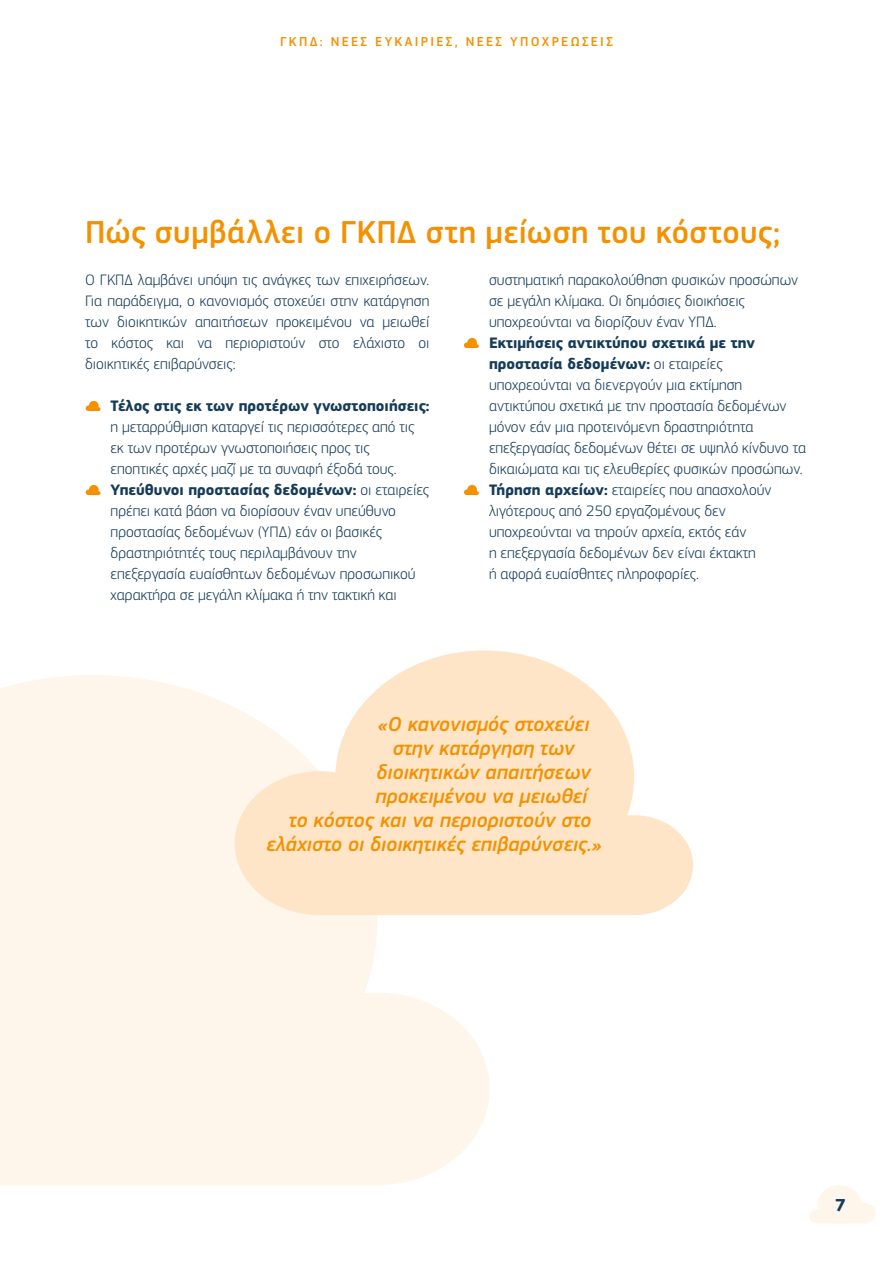
<style>
.page{position:relative;width:893px;height:1263px;background:#fff}
.page>*{position:absolute;margin:0;border:0;box-sizing:border-box;transform-origin:0 0}
.Title_2{font:500 33px "EC Square Sans Pro";letter-spacing:.015em;color:#f39100}
.t1{font:italic 500 21px "EC Square Sans Pro";color:#f39100}
.t2{font:700 18px "EC Square Sans Pro";color:#163c58}
.Body{font:300 15.75px/21px "EC Square Sans Pro";color:#163c58}
.t3{font:500 13.5px "EC Square Sans Pro";letter-spacing:.17em;color:#f39100}
.s1{font-weight:700}
</style>
<div class="page">
<svg style="left:809px;top:1185px;width:67px;height:39px"></svg>
<svg style="left:0;top:675px;width:490px;height:510px;background:#fef6ec"></svg>
<svg style="left:235px;top:650px;width:458px;height:265px;fill:#fee5c7"></svg>
<svg style="left:86px;top:401px;width:15px;height:10px"></svg>
<svg style="left:86px;top:485px;width:15px;height:10px"></svg>
<svg style="left:464px;top:338px;width:15px;height:10px"></svg>
<svg style="left:464px;top:485px;width:15px;height:10px"></svg>
<p class="t3" style="left:280px;top:34px;width:334px">ΓΚΠΔ: ΝΈ ΕΣ ΕΥΚΑΙΡΊ ΕΣ, ΝΈ ΕΣ ΥΠΟΧΡΕΏΣΕΙΣ</p>
<h2 class="Title_2" style="left:85px;top:213px;width:696px">Πώς συμβάλλει ο ΓΚΠΔ στη μείωση του κόστους;</h2>
<p class="Body" style="left:85px;top:269px;width:346px;text-align:justify">Ο ΓΚΠΔ λαμβάνει υπόψη τις ανάγκες των επιχειρήσεων.<br>Για παράδειγμα, ο κανονισμός στοχεύει στην κατάργηση των διοικητικών απαιτήσεων προκειμένου να μειωθεί το κόστος και να περιοριστούν στο ελάχιστο οι διοικητικές επιβαρύνσεις:</p>
<p class="Body" style="left:111px;top:395px;width:320px"><span class="s1">Τέλος στις εκ των προτέρων γνωστοποιήσεις: </span>η μεταρρύθμιση καταργεί τις περισσότερες από τις εκ των προτέρων γνωστοποιήσεις προς τις εποπτικές αρχές μαζί με τα συναφή έξοδά τους.</p>
<p class="Body" style="left:111px;top:479px;width:320px"><span class="s1">Υπεύθυνοι προστασίας δεδομένων:</span> οι εταιρείες πρέπει κατά βάση να διορίσουν έναν υπεύθυνο προστασίας δεδομένων (ΥΠΔ) εάν οι βασικές δραστηριότητές τους περιλαμβάνουν την επεξεργασία ευαίσθητων δεδομένων προσωπικού χαρακτήρα σε μεγάλη κλίμακα ή την τακτική και</p>
<p class="Body" style="left:489px;top:269px;width:311px">συστηματική παρακολούθηση φυσικών προσώπων σε μεγάλη κλίμακα. Οι δημόσιες διοικήσεις υποχρεούνται να διορίζουν έναν ΥΠΔ.</p>
<p class="Body" style="left:489px;top:332px;width:319px"><span class="s1">Εκτιμήσεις αντικτύπου σχετικά με την προστασία δεδομένων:</span> οι εταιρείες υποχρεούνται να διενεργούν μια εκτίμηση αντικτύπου σχετικά με την προστασία δεδομένων μόνον εάν μια προτεινόμενη δραστηριότητα επεξεργασίας δεδομένων θέτει σε υψηλό κίνδυνο τα δικαιώματα και τις ελευθερίες φυσικών προσώπων.</p>
<p class="Body" style="left:489px;top:479px;width:284px"><span class="s1">Τήρηση αρχείων:</span> εταιρείες που απασχολούν λιγότερους από 250 εργαζομένους δεν υποχρεούνται να τηρούν αρχεία, εκτός εάν<br>η επεξεργασία δεδομένων δεν είναι έκτακτη<br>ή αφορά ευαίσθητες πληροφορίες.</p>
<h2 class="t1" style="left:378px;top:711px;width:213px">«Ο κανονισμός στοχεύει</h2>
<h2 class="t1" style="left:393px;top:735px;width:183px">στην κατάργηση των</h2>
<h2 class="t1" style="left:377px;top:759px;width:216px">διοικητικών απαιτήσεων</h2>
<h2 class="t1" style="left:375px;top:783px;width:213px">προκειμένου να μειωθεί</h2>
<h2 class="t1" style="left:289px;top:807px;width:304px">το κόστος και να περιοριστούν στο</h2>
<h2 class="t1" style="left:266px;top:831px;width:337px">ελάχιστο οι διοικητικές επιβαρύνσεις.»</h2>
<p class="t2" style="left:835px;top:1194px;width:12px">7</p>
</div>
